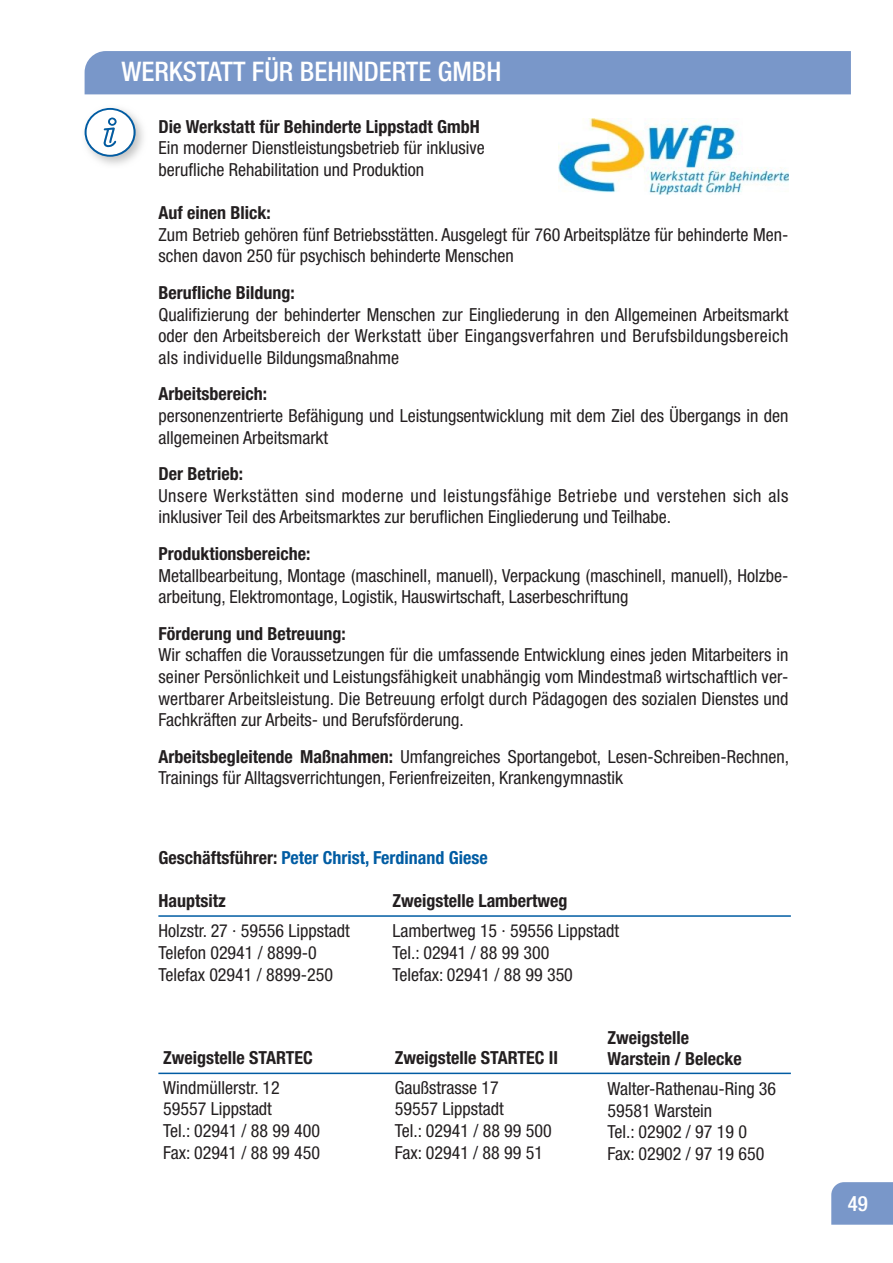
<style>
.page{position:relative;width:893px;height:1263px;background:#fff}
.page>*{position:absolute;margin:0;border:0;box-sizing:border-box;transform-origin:0 0}
.t1{font:500 condensed 27px "Helvetica Neue LT Std";color:#fff}
.t2{font:500 condensed 21px "Helvetica Neue LT Std";color:#fff}
.t3{font:condensed 18px/21.6px "Helvetica Neue LT Std";color:#231f20}
.t4{font:700 condensed 18px/21.6px "Helvetica Neue LT Std";color:#231f20}
.t5{font:condensed 18px/21.6px "Helvetica Neue LT Std";letter-spacing:.03em;color:#231f20}
.t6{font:700 condensed 18px "Helvetica Neue LT Std";color:#015ca3}
.s1{font-weight:700}
.s2{color:#231f20}
</style>
<div class="page">
<svg style="left:831px;top:1182px;width:62px;height:43px;background:#7c99ca"></svg>
<div style="left:85px;top:51px;width:766px;height:43px;background:#7997c9"></div>
<svg style="left:84px;top:108px;width:52px;height:49px"></svg>
<hr style="left:158px;top:915px;width:633px;height:2px;background:#015ca3">
<img style="left:559px;top:118px;width:229px;height:77px">
<hr style="left:158px;top:1073px;width:633px;height:1px;background:#015ca3">
<h1 class="t1" style="left:121px;top:55px;width:381px">WERKSTATT FÜR BEHINDERTE GMBH</h1>
<p class="t4" style="left:158px;top:115px;width:323px">Die Werkstatt für Behinderte Lippstadt GmbH</p>
<p class="t3" style="left:158px;top:137px;width:328px">Ein moderner Dienstleistungsbetrieb für inklusive berufliche Rehabilitation und Produktion</p>
<p class="t4" style="left:158px;top:202px;width:114px">Auf einen Blick:</p>
<p class="t3" style="left:158px;top:224px;width:631px">Zum Betrieb gehören fünf Betriebsstätten. Ausgelegt für 760 Arbeitsplätze für behinderte Men&shy;schen davon 250 für psychisch behinderte Menschen</p>
<p class="t4" style="left:158px;top:282px;width:138px">Berufliche Bildung:</p>
<p class="t3" style="left:158px;top:303px;width:632px;text-align:justify">Qualifizierung der behinderter Menschen zur Eingliederung in den Allgemeinen Arbeitsmarkt oder den Arbeitsbereich der Werkstatt über Eingangsverfahren und Berufsbildungsbereich als individuelle Bildungsmaßnahme</p>
<p class="t4" style="left:158px;top:383px;width:110px">Arbeitsbereich:</p>
<p class="t3" style="left:158px;top:405px;width:632px">personenzentrierte Befähigung und Leistungsentwicklung mit dem Ziel des Übergangs in den allgemeinen Arbeitsmarkt</p>
<p class="t4" style="left:158px;top:463px;width:86px">Der Betrieb:</p>
<p class="t5" style="left:158px;top:485px;width:632px">Unsere Werkstätten sind moderne und leistungsfähige Betriebe und verstehen sich als inklusiver Teil des Arbeitsmarktes zur beruflichen Eingliederung und Teilhabe.</p>
<p class="t4" style="left:158px;top:543px;width:154px">Produktionsbereiche:</p>
<p class="t3" style="left:158px;top:564px;width:631px">Metallbearbeitung, Montage (maschinell, manuell), Verpackung (maschinell, manuell), Holzbe&shy;arbeitung, Elektromontage, Logistik, Hauswirtschaft, Laserbeschriftung</p>
<p class="t4" style="left:158px;top:622px;width:189px">Förderung und Betreuung:</p>
<p class="t3" style="left:158px;top:644px;width:632px;text-align:justify">Wir schaffen die Voraussetzungen für die umfassende Entwicklung eines jeden Mitarbeiters in seiner Persönlichkeit und Leistungsfähigkeit unabhängig vom Mindestmaß wirtschaftlich ver&shy;wertbarer Arbeitsleistung. Die Betreuung erfolgt durch Pädagogen des sozialen Dienstes und Fachkräften zur Arbeits- und Berufsförderung.</p>
<p class="t3" style="left:158px;top:746px;width:632px"><span class="s1">Arbeitsbegleitende Maßnahmen:</span> Umfangreiches Sportangebot, Lesen-Schreiben-Rechnen,<br>Trainings für Alltagsverrichtungen, Ferienfreizeiten, Krankengymnastik</p>
<p class="t6" style="left:158px;top:847px;width:331px"><span class="s2">Geschäftsführer:</span> Peter Christ, Ferdinand Giese</p>
<p class="t4" style="left:158px;top:890px;width:69px">Hauptsitz</p>
<p class="t4" style="left:392px;top:890px;width:177px">Zweigstelle Lambertweg</p>
<p class="t3" style="left:158px;top:920px;width:193px">Holzstr. 27 · 59556 Lippstadt</p>
<p class="t3" style="left:392px;top:920px;width:228px">Lambertweg 15 · 59556 Lippstadt</p>
<p class="t3" style="left:158px;top:942px;width:160px">Telefon 02941 / 8899-0</p>
<p class="t3" style="left:392px;top:942px;width:158px">Tel.: 02941 / 88 99 300</p>
<p class="t3" style="left:158px;top:963px;width:176px">Telefax 02941 / 8899-250</p>
<p class="t3" style="left:392px;top:963px;width:182px">Telefax: 02941 / 88 99 350</p>
<p class="t4" style="left:163px;top:1046px;width:151px">Zweigstelle STARTEC</p>
<p class="t3" style="left:163px;top:1076px;width:158px">Windmüllerstr. 12<br>59557 Lippstadt<br>Tel.: 02941 / 88 99 400<br>Fax: 02941 / 88 99 450</p>
<p class="t4" style="left:395px;top:1046px;width:165px">Zweigstelle STARTEC II</p>
<p class="t3" style="left:395px;top:1076px;width:158px">Gaußstrasse 17<br>59557 Lippstadt<br>Tel.: 02941 / 88 99 500<br>Fax: 02941 / 88 99 51</p>
<p class="t4" style="left:607px;top:1026px;width:136px">Zweigstelle<br>Warstein / Belecke</p>
<p class="t3" style="left:607px;top:1078px;width:170px">Walter-Rathenau-Ring 36<br>59581 Warstein<br>Tel.: 02902 / 97 19 0<br>Fax: 02902 / 97 19 650</p>
<p class="t2" style="left:848px;top:1191px;width:22px">49</p>
</div>
